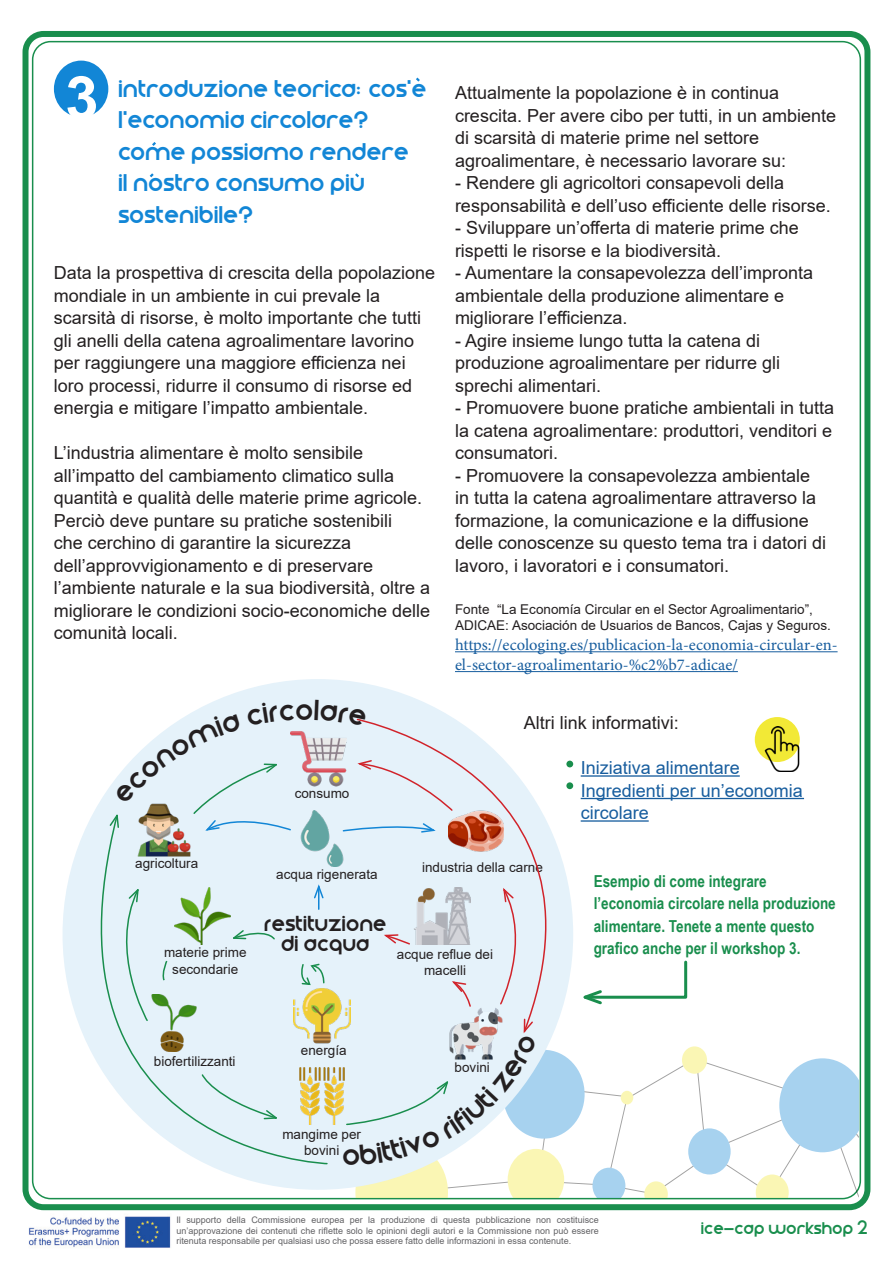
<style>
.page{position:relative;width:893px;height:1263px;background:#fff}
.page>*{position:absolute;margin:0;border:0;box-sizing:border-box;transform-origin:0 0}
.t1{font:700 60px "Arial";color:#fff}
.Texto_gral{font:18px/22.5px "Arial";color:#231f20}
.Texto_gral-2{font:18px/22.5px "Arial";color:#175d9e}
.Texto_gral-3{font:18px "Smooth Circulars";color:#231f20}
.Texto_gral-4{font:700 16.5px/22.5px "Arial Narrow";color:#198e4d}
.t2{font:16.5px/19.8px "Minion Pro";color:#175d9e}
.t3{font:15px/31.5px "Smooth Circulars";color:#1286d6}
.t4{font:13.5px/16.2px "Arial";color:#231f20;text-align:center}
.t5{font:13.5px "Smooth Circulars";color:#231f20}
.t6{font:10.5px "Smooth Circulars";color:#198e4d}
.t7{font:9px/10.8px "Arial";color:#616164;text-align:justify}
</style>
<div class="page">
<img style="left:28px;top:1210px;width:148px;height:38px">
<div style="left:23px;top:31px;width:847px;height:1179px;border:6px solid #198e4d;border-radius:18px"></div>
<div style="left:54px;top:61px;width:54px;height:56px;background:#1286d6;border-radius:50%"></div>
<div style="left:755px;top:717px;width:45px;height:45px;background:#f2e936;border-radius:50%"></div>
<img style="left:759px;top:726px;width:41px;height:45px">
<hr style="left:581px;top:775px;width:159px;height:2px;background:#175d9e">
<hr style="left:581px;top:798px;width:223px;height:1px;background:#175d9e">
<hr style="left:581px;top:820px;width:68px;height:2px;background:#175d9e">
<div style="left:63px;top:679px;width:510px;height:511px;background:#e5f2fa;border-radius:50%"></div>
<img style="left:328px;top:989px;width:22px;height:55px">
<img style="left:328px;top:1068px;width:15px;height:56px">
<img style="left:312px;top:810px;width:32px;height:57px">
<img style="left:294px;top:731px;width:53px;height:56px">
<svg style="left:342px;top:822px;width:14px;height:11px"></svg>
<svg style="left:31px;top:813px;width:297px;height:352px"></svg>
<svg style="left:201px;top:1073px;width:79px;height:47px"></svg>
<svg style="left:161px;top:959px;width:7px;height:23px"></svg>
<svg style="left:230px;top:927px;width:46px;height:13px"></svg>
<svg style="left:298px;top:963px;width:27px;height:23px"></svg>
<svg style="left:356px;top:721px;width:265px;height:297px"></svg>
<svg style="left:499px;top:886px;width:32px;height:119px"></svg>
<svg style="left:450px;top:980px;width:22px;height:27px"></svg>
<svg style="left:382px;top:933px;width:29px;height:12px"></svg>
<svg style="left:313px;top:882px;width:12px;height:27px"></svg>
<hr style="left:455px;top:651px;width:383px;height:1px;background:#175d9e">
<hr style="left:455px;top:671px;width:283px;height:1px;background:#175d9e">
<svg style="left:149px;top:173px;width:5px;height:5px"></svg>
<svg style="left:355px;top:173px;width:4px;height:5px"></svg>
<svg style="left:416px;top:77px;width:4px;height:5px"></svg>
<svg style="left:152px;top:142px;width:4px;height:4px"></svg>
<svg style="left:576px;top:959px;width:112px;height:47px"></svg>
<svg style="left:343px;top:1018px;width:516px;height:180px"></svg>
<svg style="left:108px;top:705px;width:186px;height:127px"></svg>
<svg style="left:356px;top:718px;width:11px;height:8px"></svg>
<p class="t1" style="left:65px;top:56px;width:35px">3</p>
<p class="t3" style="left:119px;top:76px;width:310px">INTRODUZIONE TEORICA: COS’E<br>L’ECONOMIA CIRCOLARE?<br>COME POSSIAMO RENDERE<br>IL NOSTRO CONSUMO PIU<br>SOSTENIBILE?</p>
<p class="Texto_gral" style="left:54px;top:261px;width:383px">Data la prospettiva di crescita della popolazione mondiale in un ambiente in cui prevale la scarsità di risorse, è molto importante che tutti gli anelli della catena agroalimentare lavorino per raggiungere una maggiore efficienza nei loro processi, ridurre il consumo di risorse ed energia e mitigare l’impatto ambientale.</p>
<p class="Texto_gral" style="left:54px;top:441px;width:378px">L’industria alimentare è molto sensibile all’impatto del cambiamento climatico sulla quantità e qualità delle materie prime agricole.<br>Perciò deve puntare su pratiche sostenibili<br>che cerchino di garantire la sicurezza dell’approvvigionamento e di preservare l’ambiente naturale e la sua biodiversità, oltre a migliorare le condizioni socio-economiche delle comunità locali.</p>
<p class="Texto_gral-3" style="left:296px;top:703px;width:20px">O</p>
<p class="t4" style="left:295px;top:785px;width:56px">consumo</p>
<p class="Texto_gral" style="left:455px;top:81px;width:383px">Attualmente la popolazione è in continua crescita. Per avere cibo per tutti, in un ambiente di scarsità di materie prime nel settore agroalimentare, è necessario lavorare su:</p>
<p class="Texto_gral" style="left:455px;top:171px;width:377px">- Rendere gli agricoltori consapevoli della responsabilità e dell’uso efficiente delle risorse.</p>
<p class="Texto_gral" style="left:455px;top:216px;width:345px">- Sviluppare un’offerta di materie prime che rispetti le risorse e la biodiversità.</p>
<p class="Texto_gral" style="left:455px;top:261px;width:360px">- Aumentare la consapevolezza dell’impronta ambientale della produzione alimentare e migliorare l’efficienza.</p>
<p class="Texto_gral" style="left:455px;top:329px;width:327px">- Agire insieme lungo tutta la catena di produzione agroalimentare per ridurre gli sprechi alimentari.</p>
<p class="Texto_gral" style="left:455px;top:396px;width:381px;text-align:justify">- Promuovere buone pratiche ambientali in tutta la catena agroalimentare: produttori, venditori e consumatori.</p>
<p class="Texto_gral" style="left:455px;top:464px;width:373px">- Promuovere la consapevolezza ambientale in tutta la catena agroalimentare attraverso la formazione, la comunicazione e la diffusione delle conoscenze su questo tema tra i datori di lavoro, i lavoratori e i consumatori.</p>
<p class="t4" style="left:455px;top:601px;width:377px;text-align:left">Fonte “La Economía Circular en el Sector Agroalimentario”,<br>ADICAE: Asociación de Usuarios de Bancos, Cajas y Seguros.</p>
<p class="t2" style="left:455px;top:635px;width:384px">https://ecologing.es/publicacion-la-economia-circular-en&shy;el-sector-agroalimentario-%c2%b7-adicae/</p>
<p class="Texto_gral" style="left:524px;top:711px;width:157px">Altri link informativi:</p>
<p class="Texto_gral-2" style="left:581px;top:756px;width:161px">Iniziativa alimentare</p>
<p class="Texto_gral-2" style="left:581px;top:779px;width:224px">Ingredienti per un’economia circolare</p>
<p class="t4" style="left:135px;top:855px;width:65px">agricoltura</p>
<p class="t4" style="left:164px;top:944px;width:84px">materie prime</p>
<p class="t4" style="left:172px;top:960px;width:68px">secondarie</p>
<p class="t4" style="left:276px;top:866px;width:103px">acqua rigenerata</p>
<p class="t5" style="left:265px;top:919px;width:124px">RESTITUZIONE</p>
<p class="t5" style="left:282px;top:938px;width:90px">DI ACQUA</p>
<p class="t4" style="left:422px;top:859px;width:122px">industria della carne</p>
<p class="t4" style="left:397px;top:946px;width:98px">acque reflue dei macelli</p>
<p class="t4" style="left:154px;top:1053px;width:83px">biofertilizzanti</p>
<p class="t4" style="left:301px;top:1041px;width:47px">energía</p>
<p class="t4" style="left:282px;top:1126px;width:80px">mangime per bovini</p>
<p class="t4" style="left:455px;top:1059px;width:37px">bovini</p>
<p class="Texto_gral-4" style="left:594px;top:869px;width:244px">Esempio di come integrare l’economia circolare nella produzione alimentare. Tenete a mente questo grafico anche per il workshop 3.</p>
<p class="t7" style="left:176px;top:1214px;width:424px">Il supporto della Commissione europea per la produzione di questa pubblicazione non costituisce un’approvazione dei contenuti che riflette solo le opinioni degli autori e la Commissione non può essere ritenuta responsabile per qualsiasi uso che possa essere fatto delle informazioni in essa contenute.</p>
<p class="t6" style="left:702px;top:1224px;width:168px">ICE-CAP WORKSHOP 2</p>
</div>
